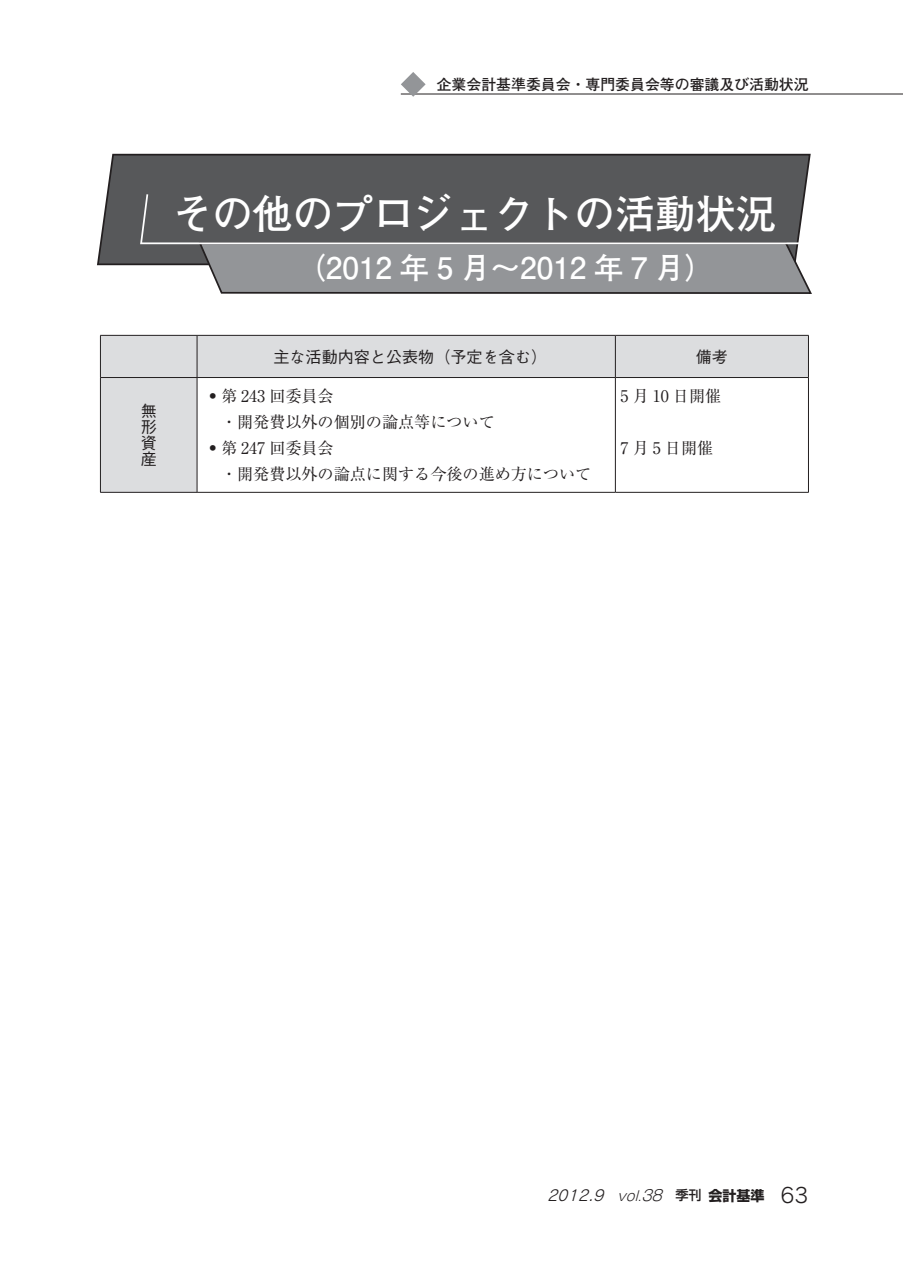
<style>
.page{position:relative;width:903px;height:1275px;background:#fff}
.page>*{position:absolute;margin:0;border:0;box-sizing:border-box;transform-origin:0 0}
.t1{font:700 40.25px "Futo Go B101 Pr 5";color:#fff}
.t2{font:700 29.75px "Futo Go B101 Pr 5";color:#fff}
.t3{font:16.1px "Ryumin Pr 5";color:#231f20}
.t4{font:500 16.1px/16.1px "Gothic BBB Pr 5";color:#231f20;text-align:justify}
.t5{font:700 14.88px "Futo Go B101 Pr 5";color:#231f20}
.t6{font:italic 14.88px "Rodin Pro M";color:#231f20}
.s1{font-family:"Shin Go Pr 5";font-weight:900}
.s2{font-family:"Gothic MB101 Pr 5";font-weight:300;font-size:13.65px}
.s3{font-family:"Gothic MB101 Pr 5";font-weight:300}
.s4{font-family:"Shin Go Pr 5";font-weight:500;font-style:normal;font-size:13.12px}
.s5{font-family:"Shin Go Pr 5";font-weight:700;font-style:normal;font-size:14px}
.s6{font-style:normal;font-size:20.47px}
</style>
<div class="page">
<hr style="left:401px;top:94px;width:502px;height:1px;background:#231f20">
<svg style="left:401px;top:72px;width:25px;height:25px"></svg>
<svg style="left:101px;top:336px;width:707px;height:156px"></svg>
<hr style="left:100px;top:377px;width:97px;height:1px;background:#231f20">
<hr style="left:197px;top:377px;width:418px;height:1px;background:#231f20">
<hr style="left:615px;top:377px;width:194px;height:1px;background:#231f20">
<hr style="left:100px;top:492px;width:97px;height:1px;background:#231f20">
<hr style="left:197px;top:492px;width:418px;height:1px;background:#231f20">
<hr style="left:615px;top:492px;width:194px;height:1px;background:#231f20">
<hr style="left:100px;top:335px;width:97px;height:1px;background:#231f20">
<hr style="left:100px;top:336px;width:1px;height:41px;background:#231f20">
<hr style="left:197px;top:335px;width:418px;height:1px;background:#231f20">
<hr style="left:197px;top:336px;width:1px;height:41px;background:#231f20">
<hr style="left:615px;top:335px;width:194px;height:1px;background:#231f20">
<hr style="left:615px;top:336px;width:1px;height:41px;background:#231f20">
<hr style="left:808px;top:336px;width:1px;height:41px;background:#231f20">
<hr style="left:100px;top:378px;width:1px;height:114px;background:#231f20">
<hr style="left:197px;top:378px;width:1px;height:114px;background:#231f20">
<hr style="left:615px;top:378px;width:1px;height:114px;background:#231f20">
<hr style="left:808px;top:378px;width:1px;height:114px;background:#231f20">
<svg style="left:97px;top:153px;width:714px;height:113px;background:#5e5e60"></svg>
<svg style="left:139px;top:192px;width:673px;height:102px;background:#797a7c"></svg>
<p class="t5" style="left:437px;top:72px;width:373px">企業会計基準委員会・専門委員会等の審議及び活動状況</p>
<h1 class="t1" style="left:172px;top:181px;width:605px">その他のプロジェクトの活動状況</h1>
<h2 class="t2" style="left:296px;top:244px;width:420px">（2012 年 5 月～2012 年 7 月）</h2>
<p class="t4" style="left:141px;top:401px;width:17px">無形資産</p>
<p class="t4" style="left:273px;top:347px;width:275px">主な活動内容と公表物（予定を含む）</p>
<p class="t4" style="left:696px;top:347px;width:34px">備考</p>
<p class="t3" style="left:205px;top:383px;width:130px"><span class="s1">・</span>第 243 回委員会</p>
<p class="t3" style="left:221px;top:409px;width:275px">・開発費以外の個別の論点等について</p>
<p class="t3" style="left:205px;top:435px;width:130px"><span class="s1">・</span>第 247 回委員会</p>
<p class="t3" style="left:221px;top:461px;width:372px">・開発費以外の論点に関する今後の進め方について</p>
<p class="t3" style="left:621px;top:384px;width:102px">5 月 10 日開催</p>
<p class="t3" style="left:621px;top:435px;width:94px">7月5日開催</p>
<p class="t6" style="left:547px;top:1186px;width:263px">2012.9 <span class="s2">vol.</span><span class="s3">38</span> <span class="s4">季刊</span><span class="s5">会計基準</span> <span class="s6">6 3</span></p>
</div>
